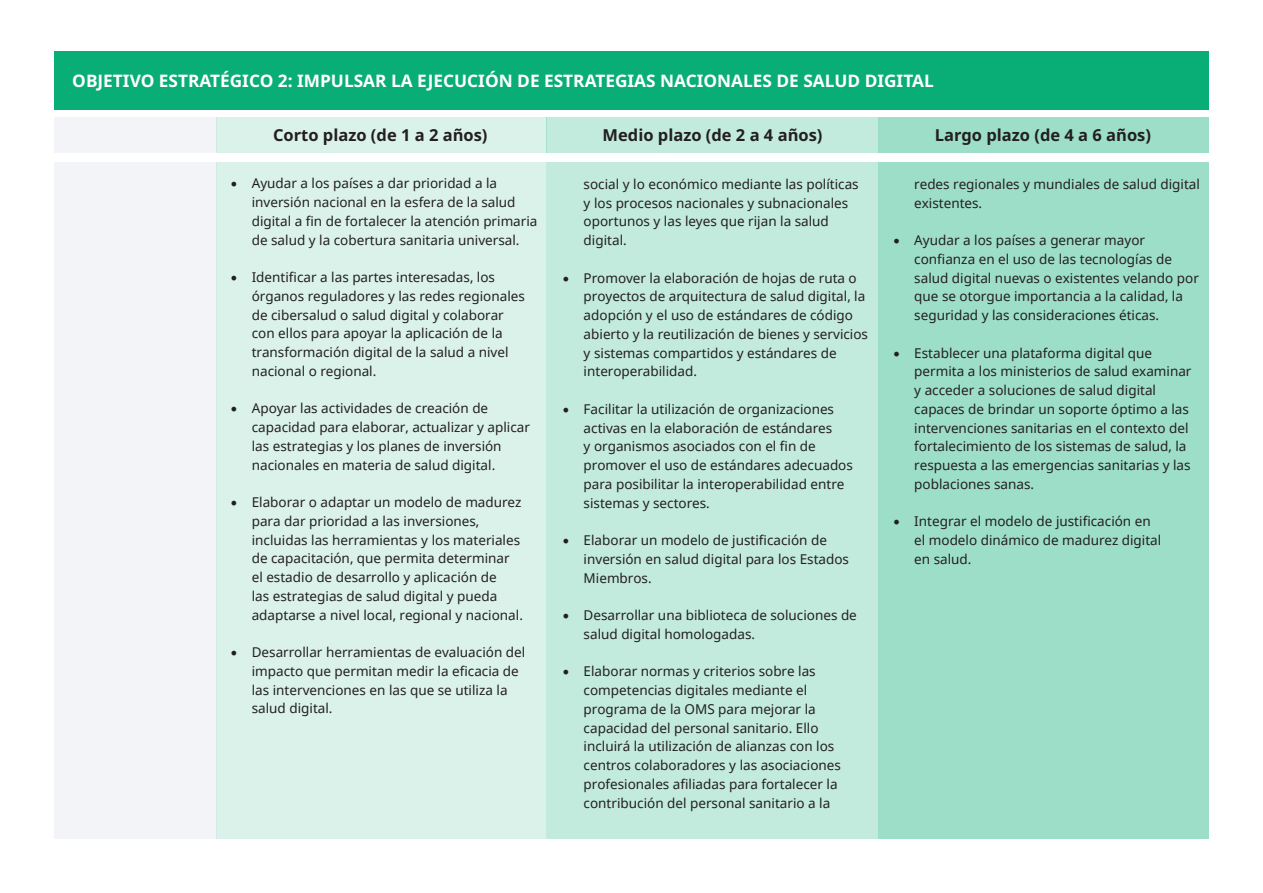
<style>
.page{position:relative;width:1263px;height:893px;background:#fff}
.page>*{position:absolute;margin:0;border:0;box-sizing:border-box;transform-origin:0 0}
.t1{font:700 17.25px "Noto Sans";color:#fff}
.t2{font:700 16.5px "Noto Sans";color:#231f20}
.t3{font:13.5px/18.8px "Noto Sans";color:#231f20}
.s1{font-family:"Minion Pro";font-size:18px}
</style>
<div class="page">
<div style="left:216px;top:162px;width:330px;height:677px;background:#daf2ea"></div>
<div style="left:546px;top:162px;width:332px;height:677px;background:#c2eadd"></div>
<div style="left:878px;top:162px;width:331px;height:677px;background:#9ddec8"></div>
<div style="left:54px;top:162px;width:162px;height:677px;background:#f2f4f7"></div>
<div style="left:54px;top:117px;width:162px;height:35px;background:#f2f4f7"></div>
<div style="left:546px;top:117px;width:332px;height:35px;background:#c2eadd"></div>
<div style="left:216px;top:117px;width:330px;height:35px;background:#daf2ea"></div>
<div style="left:878px;top:117px;width:331px;height:35px;background:#9ddec8"></div>
<div style="left:54px;top:52px;width:1155px;height:58px;background:#09ae76"></div>
<p class="t1" style="left:72px;top:69px;width:863px">OBJETIVO ESTRATÉGICO 2: IMPULSAR LA EJECUCIÓN DE ESTRATEGIAS NACIONALES DE SALUD DIGITAL</p>
<p class="t2" style="left:273px;top:124px;width:216px">Corto plazo (de 1 a 2 años)</p>
<p class="t2" style="left:603px;top:124px;width:221px">Medio plazo (de 2 a 4 años)</p>
<p class="t2" style="left:935px;top:124px;width:218px">Largo plazo (de 4 a 6 años)</p>
<p class="t3" style="left:252px;top:175px;width:287px;text-indent:-21px"><span class="s1">•</span> Ayudar a los países a dar prioridad a la inversión nacional en la esfera de la salud digital a fin de fortalecer la atención primaria de salud y la cobertura sanitaria universal.</p>
<p class="t3" style="left:252px;top:268px;width:275px;text-indent:-21px"><span class="s1">•</span> Identificar a las partes interesadas, los órganos reguladores y las redes regionales de cibersalud o salud digital y colaborar con ellos para apoyar la aplicación de la transformación digital de la salud a nivel nacional o regional.</p>
<p class="t3" style="left:252px;top:400px;width:280px;text-indent:-21px"><span class="s1">•</span> Apoyar las actividades de creación de capacidad para elaborar, actualizar y aplicar las estrategias y los planes de inversión nacionales en materia de salud digital.</p>
<p class="t3" style="left:252px;top:493px;width:273px;text-indent:-21px"><span class="s1">•</span> Elaborar o adaptar un modelo de madurez para dar prioridad a las inversiones, incluidas las herramientas y los materiales de capacitación, que permita determinar el estadio de desarrollo y aplicación de<br>las estrategias de salud digital y pueda adaptarse a nivel local, regional y nacional.</p>
<p class="t3" style="left:252px;top:643px;width:275px;text-indent:-21px"><span class="s1">•</span> Desarrollar herramientas de evaluación del impacto que permitan medir la eficacia de las intervenciones en las que se utiliza la salud digital.</p>
<p class="t3" style="left:584px;top:175px;width:277px">social y lo económico mediante las políticas y los procesos nacionales y subnacionales oportunos y las leyes que rijan la salud digital.</p>
<p class="t3" style="left:584px;top:269px;width:286px;text-indent:-21px"><span class="s1">•</span> Promover la elaboración de hojas de ruta o proyectos de arquitectura de salud digital, la adopción y el uso de estándares de código abierto y la reutilización de bienes y servicios y sistemas compartidos y estándares de interoperabilidad.</p>
<p class="t3" style="left:584px;top:400px;width:271px;text-indent:-21px"><span class="s1">•</span> Facilitar la utilización de organizaciones activas en la elaboración de estándares<br>y organismos asociados con el fin de promover el uso de estándares adecuados para posibilitar la interoperabilidad entre sistemas y sectores.</p>
<p class="t3" style="left:584px;top:531px;width:267px;text-indent:-21px"><span class="s1">•</span> Elaborar un modelo de justificación de inversión en salud digital para los Estados<br>Miembros.</p>
<p class="t3" style="left:584px;top:606px;width:275px;text-indent:-21px"><span class="s1">•</span> Desarrollar una biblioteca de soluciones de salud digital homologadas.</p>
<p class="t3" style="left:584px;top:662px;width:259px;text-indent:-21px"><span class="s1">•</span> Elaborar normas y criterios sobre las competencias digitales mediante el programa de la OMS para mejorar la capacidad del personal sanitario. Ello incluirá la utilización de alianzas con los centros colaboradores y las asociaciones profesionales afiliadas para fortalecer la contribución del personal sanitario a la</p>
<p class="t3" style="left:914px;top:175px;width:287px">redes regionales y mundiales de salud digital existentes.</p>
<p class="t3" style="left:914px;top:231px;width:286px;text-indent:-21px"><span class="s1">•</span> Ayudar a los países a generar mayor confianza en el uso de las tecnologías de salud digital nuevas o existentes velando por que se otorgue importancia a la calidad, la seguridad y las consideraciones éticas.</p>
<p class="t3" style="left:914px;top:344px;width:279px;text-indent:-21px"><span class="s1">•</span> Establecer una plataforma digital que permita a los ministerios de salud examinar y acceder a soluciones de salud digital capaces de brindar un soporte óptimo a las intervenciones sanitarias en el contexto del fortalecimiento de los sistemas de salud, la respuesta a las emergencias sanitarias y las poblaciones sanas.</p>
<p class="t3" style="left:914px;top:512px;width:249px;text-indent:-21px"><span class="s1">•</span> Integrar el modelo de justificación en el modelo dinámico de madurez digital en salud.</p>
</div>
